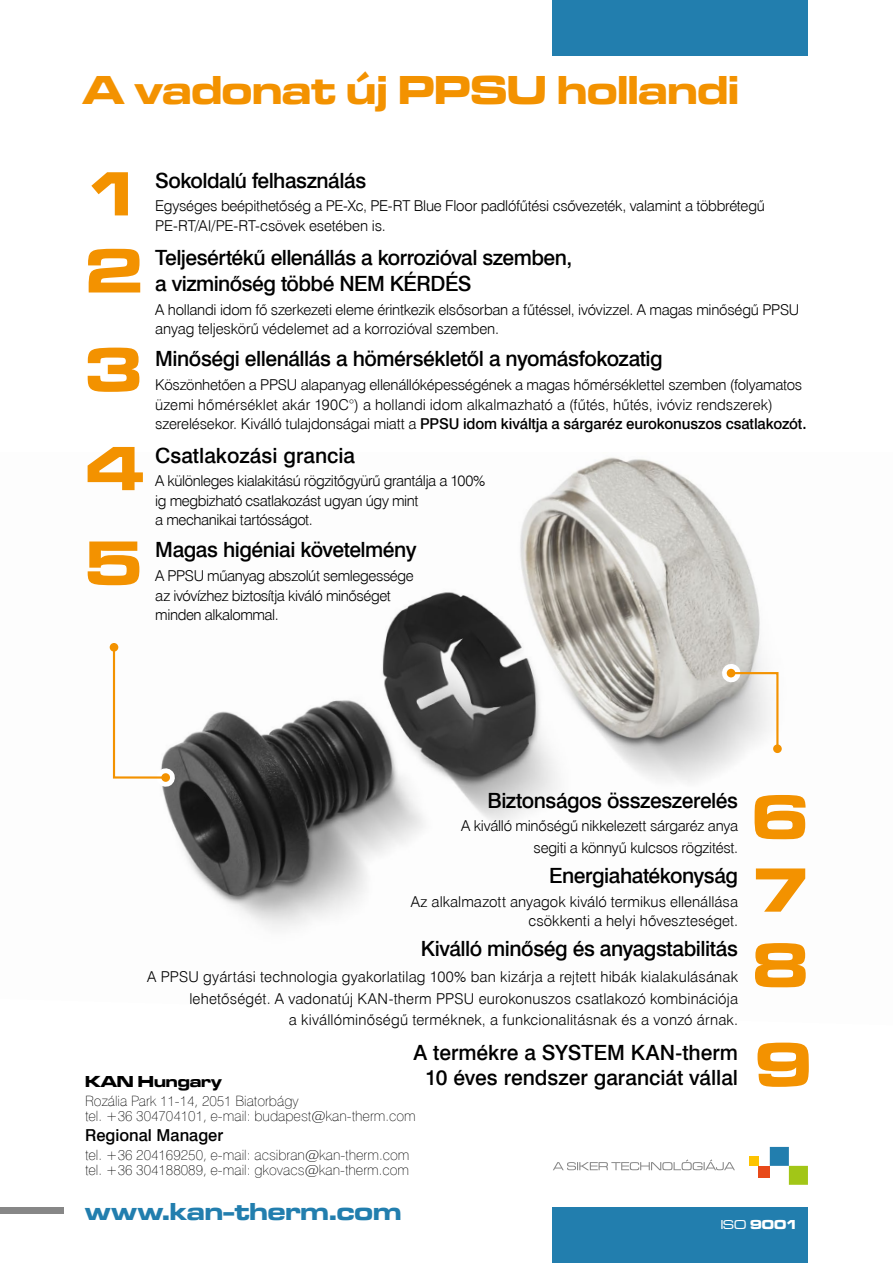
<style>
.page{position:relative;width:893px;height:1263px;background:#fff}
.page>*{position:absolute;margin:0;border:0;box-sizing:border-box;transform-origin:0 0}
.t1{font:64.8px/96.6px "Microgramma D Bol Ext";color:#f39200;text-align:justify}
.t2{font:42px "Microgramma D Bol Ext";letter-spacing:-.005em;color:#f39200}
.t3{font:25.5px "Microgramma D Bol Ext";color:#227eae}
.t4{font:21px/26px "Swis 721 Md EU";letter-spacing:-.02em;color:#000}
.t5{font:21px/26px "Swis 721 Md EU";color:#000;text-align:center}
.t6{font:16.5px "Swis 721 Md EU";color:#000}
.t7{font:16.5px "Microgramma D Bol Ext";color:#000}
.t8{font:15px/19.4px "Swis 721 Lt EU";letter-spacing:-.01em;color:#000}
.t9{font:15px/21.6px "Swis 721 Lt EU";letter-spacing:.01em;color:#000;text-align:right}
.t10{font:15px "Swis 721 Md EU";letter-spacing:-.01em;color:#000}
.t11{font:14.25px/15px "Swis 721 Th EU";color:#000}
.t12{font:13.5px "Microgramma D Bol Ext";color:#fff}
.s1{font-family:"Swis 721 Lt EU"}
.s2{font-family:"Microgramma D Med Ext"}
</style>
<div class="page">
<div style="left:553px;top:1208px;width:255px;height:55px;background:#227eae"></div>
<div style="left:553px;top:0;width:255px;height:55px;background:#227eae"></div>
<div style="left:0;top:1208px;width:64px;height:6px;background:#878787"></div>
<img style="left:109px;top:457px;width:669px;height:472px">
<svg style="left:112px;top:645px;width:64px;height:143px"></svg>
<div style="left:161px;top:773px;width:9px;height:9px;background:#f39200;border-radius:50%"></div>
<div style="left:110px;top:643px;width:8px;height:9px;background:#f39200;border-radius:50%"></div>
<svg style="left:721px;top:663px;width:58px;height:88px"></svg>
<div style="left:727px;top:669px;width:8px;height:8px;background:#f39200;border-radius:50%"></div>
<div style="left:773px;top:744px;width:9px;height:9px;background:#f39200;border-radius:50%"></div>
<div style="left:758px;top:1166px;width:12px;height:11px;background:#e84919"></div>
<div style="left:749px;top:1156px;width:9px;height:10px;background:#fdc300"></div>
<div style="left:789px;top:1166px;width:19px;height:19px;background:#a2c617"></div>
<div style="left:770px;top:1147px;width:19px;height:19px;background:#227eae"></div>
<svg style="left:553px;top:1159px;width:182px;height:11px"></svg>
<h2 class="t2" style="left:83px;top:62px;width:657px">A vadonat új PPSU hollandi</h2>
<h1 class="t1" style="left:85px;top:155px;width:60px;line-height:77.1px">1<br>2</h1>
<h1 class="t1" style="left:85px;top:321px;width:60px">3<br>4<br>5</h1>
<h3 class="t4" style="left:155px;top:168px;width:212px">Sokoldalú felhasználás</h3>
<p class="t8" style="left:155px;top:197px;width:611px">Egységes beépithetőség a PE-Xc, PE-RT Blue Floor padlófűtési csővezeték, valamint a többrétegű<br>PE-RT/Al/PE-RT-csövek esetében is.</p>
<h3 class="t4" style="left:155px;top:246px;width:418px">Teljesértékű ellenállás a korrozióval szemben, a vizminőség többé NEM KÉRDÉS</h3>
<p class="t8" style="left:155px;top:300px;width:646px">A hollandi idom fő szerkezeti eleme érintkezik elsősorban a fűtéssel, ivóvizzel. A magas minőségű PPSU anyag teljeskörű védelemet ad a korrozióval szemben.</p>
<h3 class="t4" style="left:155px;top:347px;width:509px">Minőségi ellenállás a hömérsékletől a nyomásfokozatig</h3>
<p class="t8" style="left:155px;top:375px;width:648px">Köszönhetően a PPSU alapanyag ellenállóképességének a magas hőmérséklettel szemben (folyamatos üzemi hőmérséklet akár 190C°) a hollandi idom alkalmazható a (fűtés, hűtés, ivóviz rendszerek)</p>
<p class="t10" style="left:155px;top:414px;width:653px"><span class="s1">szerelésekor. Kiválló tulajdonságai miatt a</span> PPSU idom kiváltja a sárgaréz eurokonuszos csatlakozót.</p>
<h3 class="t5" style="left:155px;top:443px;width:201px">Csatlakozási grancia</h3>
<p class="t8" style="left:155px;top:472px;width:332px">A különleges kialakitású rögzitőgyürű grantálja a 100% ig megbizható csatlakozást ugyan úgy mint<br>a mechanikai tartósságot.</p>
<h3 class="t4" style="left:155px;top:538px;width:263px">Magas higéniai követelmény</h3>
<p class="t8" style="left:155px;top:566px;width:260px">A PPSU műanyag abszolút semlegessége az ivóvízhez biztosítja kiváló minőséget minden alkalommal.</p>
<h3 class="t4" style="left:487px;top:788px;width:252px">Biztonságos összeszerelés</h3>
<p class="t8" style="left:461px;top:815px;width:279px;line-height:21.6px;text-align:right">A kiválló minőségű nikkelezett sárgaréz anya segiti a könnyű kulcsos rögzitést.</p>
<h3 class="t4" style="left:549px;top:864px;width:190px">Energiahatékonyság</h3>
<p class="t8" style="left:411px;top:892px;width:329px;text-align:right">Az alkalmazott anyagok kiváló termikus ellenállása csökkenti a helyi hőveszteséget.</p>
<h3 class="t4" style="left:421px;top:937px;width:319px">Kiválló minőség és anyagstabilitás</h3>
<p class="t9" style="left:147px;top:966px;width:592px">A PPSU gyártási technologia gyakorlatilag 100% ban kizárja a rejtett hibák kialakulásának lehetőségét. A vadonatúj KAN-therm PPSU eurokonuszos csatlakozó kombinációja<br>a kivállóminőségű terméknek, a funkcionalitásnak és a vonzó árnak.</p>
<h3 class="t5" style="left:414px;top:1040px;width:326px">A termékre a SYSTEM KAN-therm<br>10 éves rendszer garanciát vállal</h3>
<p class="t7" style="left:85px;top:1070px;width:138px">KAN Hungary</p>
<p class="t11" style="left:85px;top:1094px;width:215px">Rozália Park 11-14, 2051 Biatorbágy</p>
<p class="t11" style="left:85px;top:1109px;width:332px">tel. +36 304704101, e-mail: budapest@kan-therm.com</p>
<p class="t6" style="left:85px;top:1125px;width:140px">Regional Manager</p>
<p class="t11" style="left:85px;top:1147px;width:326px">tel. +36 204169250, e-mail: acsibran@kan-therm.com tel. +36 304188089, e-mail: gkovacs@kan-therm.com</p>
<h1 class="t1" style="left:751px;top:780px;width:60px;line-height:74.1px">6<br>7<br>8</h1>
<h1 class="t1" style="left:754px;top:1016px;width:60px">9</h1>
<h3 class="t3" style="left:85px;top:1194px;width:318px">www.kan-therm.com</h3>
<p class="t12" style="left:721px;top:1216px;width:79px"><span class="s2">ISO</span> 9001</p>
</div>
